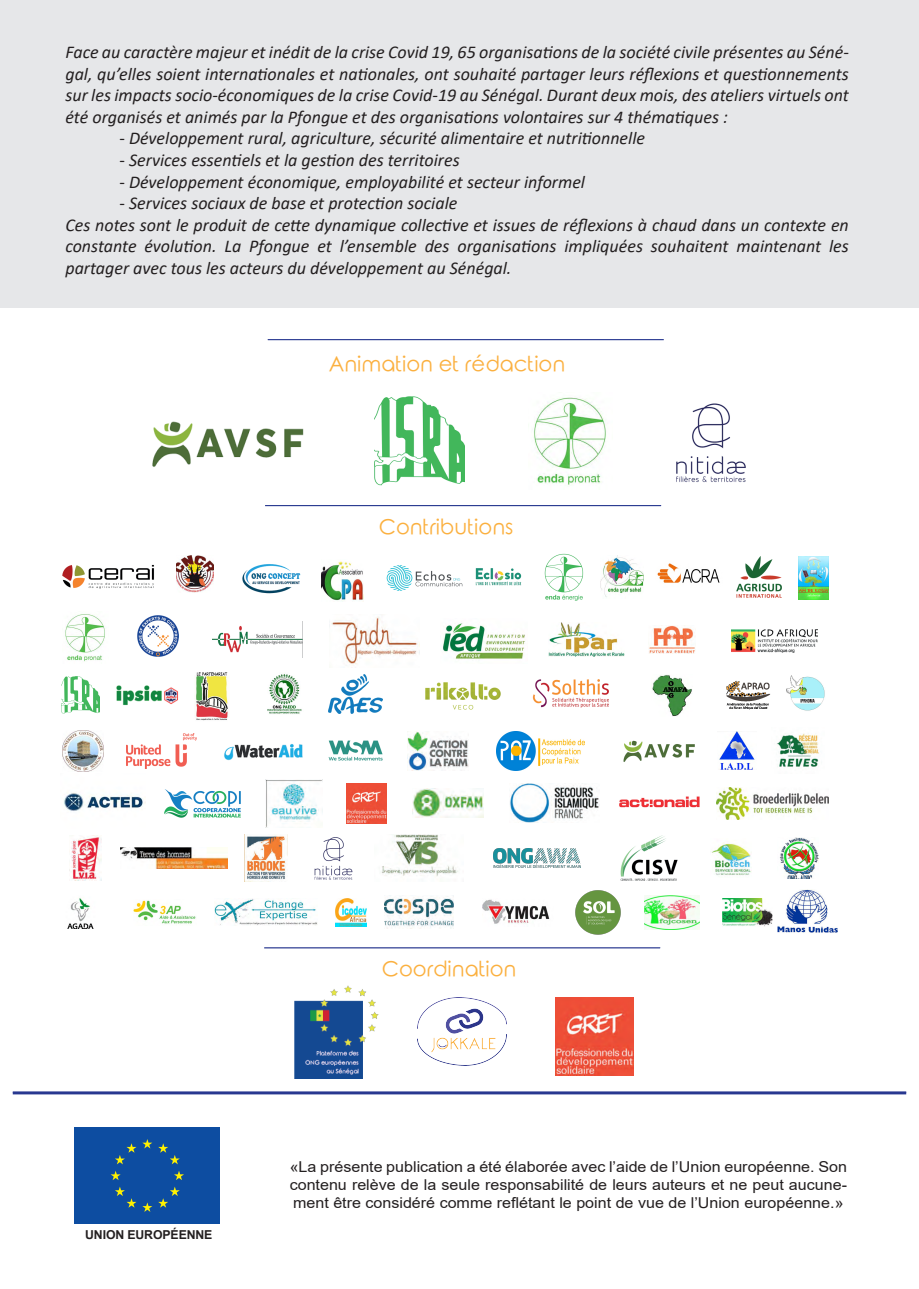
<style>
.page{position:relative;width:919px;height:1289px;background:#fff}
.page>*{position:absolute;margin:0;border:0;box-sizing:border-box;transform-origin:0 0}
.t1{font:21px "Rounded Elegance";color:#fbb03f}
.t2{font:italic 18px/21.6px "Calibri";color:#231f20;text-align:justify}
.t3{font:15px/18px "Arial";color:#231f20;text-align:justify;scale:1.07 1}
.t4{font:700 12.3px "Arial";letter-spacing:-.01em;color:#231f20}
.s1{font-style:normal}
</style>
<div class="page">
<img style="left:64px;top:792px;width:82px;height:19px">
<img style="left:224px;top:744px;width:79px;height:37px">
<div style="left:0;top:0;width:918px;height:307px;background:#e6e7e9"></div>
<img style="left:533px;top:397px;width:73px;height:88px">
<img style="left:374px;top:396px;width:90px;height:90px">
<img style="left:676px;top:403px;width:70px;height:80px">
<img style="left:294px;top:985px;width:84px;height:93px">
<img style="left:417px;top:997px;width:90px;height:68px">
<div style="left:75px;top:1127px;width:145px;height:97px;background:#0d4da1"></div>
<svg style="left:142px;top:1139px;width:10px;height:9px"></svg>
<svg style="left:115px;top:1143px;width:21px;height:21px"></svg>
<svg style="left:111px;top:1171px;width:10px;height:9px"></svg>
<svg style="left:115px;top:1186px;width:21px;height:21px"></svg>
<svg style="left:142px;top:1202px;width:10px;height:9px"></svg>
<svg style="left:158px;top:1186px;width:22px;height:21px"></svg>
<svg style="left:174px;top:1171px;width:10px;height:9px"></svg>
<svg style="left:158px;top:1143px;width:22px;height:21px"></svg>
<img style="left:556px;top:997px;width:77px;height:78px">
<hr style="left:13px;top:1091px;width:893px;height:3px;background:#283890">
<hr style="left:268px;top:339px;width:395px;height:1px;background:#283890">
<hr style="left:265px;top:505px;width:396px;height:1px;background:#283890">
<hr style="left:264px;top:947px;width:396px;height:1px;background:#283890">
<img style="left:657px;top:563px;width:63px;height:20px">
<img style="left:336px;top:898px;width:30px;height:28px">
<img style="left:649px;top:625px;width:46px;height:28px">
<img style="left:731px;top:630px;width:86px;height:22px">
<img style="left:786px;top:675px;width:39px;height:36px">
<img style="left:133px;top:900px;width:63px;height:24px">
<img style="left:619px;top:796px;width:80px;height:12px">
<img style="left:780px;top:837px;width:38px;height:41px">
<img style="left:67px;top:898px;width:27px;height:30px">
<img style="left:736px;top:556px;width:45px;height:41px">
<img style="left:798px;top:556px;width:30px;height:43px">
<img style="left:652px;top:674px;width:40px;height:42px">
<img style="left:726px;top:680px;width:45px;height:30px">
<img style="left:711px;top:843px;width:40px;height:32px">
<img style="left:722px;top:898px;width:50px;height:28px">
<img style="left:717px;top:787px;width:111px;height:32px">
<img style="left:62px;top:564px;width:92px;height:25px">
<img style="left:620px;top:835px;width:58px;height:45px">
<img style="left:176px;top:555px;width:38px;height:38px">
<img style="left:242px;top:564px;width:59px;height:30px">
<img style="left:321px;top:561px;width:42px;height:40px">
<img style="left:386px;top:565px;width:77px;height:26px">
<img style="left:475px;top:568px;width:47px;height:18px">
<img style="left:544px;top:553px;width:40px;height:48px">
<img style="left:600px;top:555px;width:43px;height:42px">
<img style="left:65px;top:614px;width:40px;height:48px">
<img style="left:138px;top:615px;width:41px;height:41px">
<img style="left:644px;top:895px;width:55px;height:34px">
<img style="left:212px;top:621px;width:91px;height:36px">
<img style="left:719px;top:731px;width:36px;height:38px">
<img style="left:548px;top:622px;width:76px;height:34px">
<img style="left:62px;top:676px;width:37px;height:38px">
<img style="left:195px;top:672px;width:34px;height:49px">
<img style="left:116px;top:685px;width:62px;height:21px">
<img style="left:777px;top:889px;width:61px;height:44px">
<img style="left:267px;top:674px;width:35px;height:40px">
<img style="left:328px;top:674px;width:54px;height:39px">
<img style="left:425px;top:682px;width:76px;height:28px">
<img style="left:575px;top:890px;width:45px;height:44px">
<img style="left:532px;top:679px;width:77px;height:29px">
<img style="left:63px;top:730px;width:40px;height:41px">
<img style="left:127px;top:733px;width:69px;height:35px">
<img style="left:328px;top:740px;width:55px;height:21px">
<img style="left:482px;top:899px;width:68px;height:25px">
<img style="left:407px;top:731px;width:61px;height:39px">
<img style="left:496px;top:731px;width:88px;height:39px">
<img style="left:165px;top:789px;width:76px;height:28px">
<img style="left:384px;top:895px;width:69px;height:33px">
<img style="left:266px;top:779px;width:57px;height:48px">
<img style="left:346px;top:783px;width:40px;height:40px">
<img style="left:412px;top:789px;width:72px;height:28px">
<img style="left:510px;top:784px;width:89px;height:38px">
<img style="left:71px;top:835px;width:31px;height:45px">
<img style="left:120px;top:847px;width:108px;height:21px">
<img style="left:244px;top:834px;width:42px;height:47px">
<img style="left:314px;top:837px;width:39px;height:43px">
<img style="left:381px;top:834px;width:77px;height:42px">
<img style="left:494px;top:848px;width:86px;height:19px">
<img style="left:443px;top:623px;width:82px;height:37px">
<img style="left:623px;top:740px;width:72px;height:22px">
<img style="left:777px;top:733px;width:42px;height:34px">
<img style="left:215px;top:898px;width:102px;height:27px">
<img style="left:329px;top:617px;width:90px;height:48px">
<img style="left:152px;top:421px;width:152px;height:46px">
<p class="t2" style="left:65px;top:40px;width:785px">Face au caractère majeur et inédit de la crise Covid 19, 65 organisations de la société civile présentes au Séné&shy;gal, qu’elles soient internationales et nationales, ont souhaité partager leurs réflexions et questionnements sur les impacts socio-économiques de la crise Covid-19 au Sénégal. Durant deux mois, des ateliers virtuels ont été organisés et animés par la Pfongue et des organisations volontaires sur 4 thématiques :</p>
<p class="t2" style="left:119px;top:127px;width:527px"><span class="s1">-</span> Développement rural, agriculture, sécurité alimentaire et nutritionnelle</p>
<p class="t2" style="left:119px;top:148px;width:342px"><span class="s1">-</span> Services essentiels et la gestion des territoires</p>
<p class="t2" style="left:119px;top:170px;width:467px"><span class="s1">-</span> Développement économique, employabilité et secteur informel</p>
<p class="t2" style="left:65px;top:192px;width:785px;text-align:left;text-indent:54px"><span class="s1">-</span> Services sociaux de base et protection sociale<br>Ces notes sont le produit de cette dynamique collective et issues de réflexions à chaud dans un contexte en constante évolution. La Pfongue et l’ensemble des organisations impliquées souhaitent maintenant les partager avec tous les acteurs du développement au Sénégal.</p>
<p class="t1" style="left:329px;top:351px;width:238px">Animation et rédaction</p>
<p class="t1" style="left:379px;top:514px;width:136px">Contributions</p>
<p class="t1" style="left:382px;top:956px;width:136px">Coordination</p>
<p class="t4" style="left:85px;top:1226px;width:129px">UNION EUROPÉENNE</p>
<p class="t3" style="left:290px;top:1157px;width:522px">«La présente publication a été élaborée avec l’aide de l’Union européenne. Son contenu relève de la seule responsabilité de leurs auteurs et ne peut aucune&shy;ment être considéré comme reflétant le point de vue de l’Union européenne.»</p>
</div>
